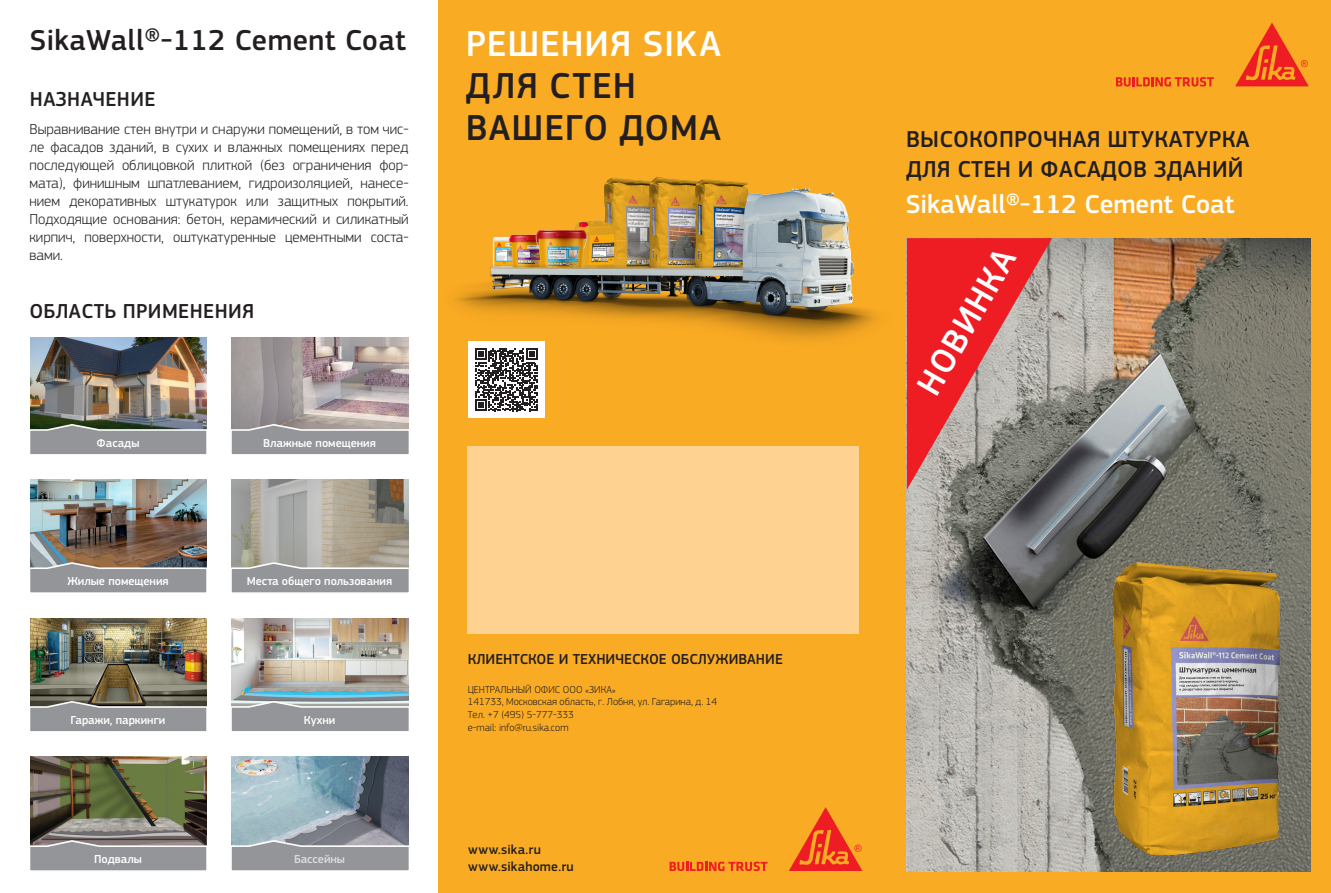
<style>
.page{position:relative;width:1331px;height:893px;background:#fff}
.page>*{position:absolute;margin:0;border:0;box-sizing:border-box;transform-origin:0 0}
.t1{font:500 37.5px "PF Square Sans Pro";letter-spacing:.025em;color:#231f20}
.t2{font:500 37.5px "PF Square Sans Pro";letter-spacing:.02em;color:#fff}
.SI_Title_Leaflet{font:500 36px "PF Square Sans Pro";color:#fff}
.SI-Titel_Leaflet_Inn{font:500 30px "PF Square Sans Pro";letter-spacing:.015em;color:#231f20}
.SI_Title_Leaflet-2{font:500 27px "PF Square Sans Pro";color:#fff}
.SI_Title_Leaflet-3{font:500 24px "PF Square Sans Pro";letter-spacing:.01em;color:#231f20}
.SI_Subline_Leaflet{font:500 21px "PF Square Sans Pro";letter-spacing:.02em;color:#231f20}
.t3{font:300 15px/18px "PF Square Sans Pro";color:#231f20;text-align:justify}
.t4{font:500 15px "PF Square Sans Pro";color:#231f20}
.t5{font:500 13.5px/16.5px "PF Square Sans Pro";letter-spacing:.02em;color:#231f20}
.t6{font:500 12px "PF Square Sans Pro";color:#fff}
.t7{font:500 12px "PF Square Sans Pro";color:#dcdddf}
.t8{font:300 10.5px "PF Square Sans Pro";color:#231f20}
</style>
<div class="page">
<div style="left:438px;top:0;width:463px;height:893px;background:#faab24"></div>
<div style="left:884px;top:0;width:447px;height:893px;background:#faab24"></div>
<svg style="left:670px;top:862px;width:97px;height:9px"></svg>
<svg style="left:789px;top:807px;width:73px;height:64px"></svg>
<svg style="left:1116px;top:77px;width:98px;height:10px"></svg>
<svg style="left:1235px;top:23px;width:74px;height:63px"></svg>
<div style="left:468px;top:446px;width:391px;height:188px;background:#fed291"></div>
<img style="left:907px;top:238px;width:404px;height:634px">
<svg style="left:907px;top:238px;width:145px;height:252px;background:#c56160"></svg>
<img style="left:454px;top:177px;width:470px;height:200px">
<div style="left:468px;top:341px;width:76px;height:77px;background:#fff"></div>
<svg style="left:475px;top:348px;width:63px;height:63px"></svg>
<img style="left:30px;top:756px;width:176px;height:83px">
<img style="left:232px;top:756px;width:177px;height:83px">
<img style="left:30px;top:618px;width:176px;height:82px">
<img style="left:232px;top:618px;width:177px;height:82px">
<img style="left:30px;top:480px;width:176px;height:81px">
<img style="left:232px;top:480px;width:177px;height:81px">
<img style="left:30px;top:338px;width:176px;height:85px">
<img style="left:232px;top:338px;width:177px;height:85px">
<svg style="left:30px;top:423px;width:177px;height:31px;background:#898e8d"></svg>
<svg style="left:231px;top:423px;width:178px;height:31px;background:#9c9c9d"></svg>
<svg style="left:30px;top:561px;width:177px;height:32px;background:#959495"></svg>
<svg style="left:231px;top:561px;width:178px;height:32px;background:#9e9f9f"></svg>
<svg style="left:30px;top:700px;width:177px;height:31px;background:#8d8e8e"></svg>
<svg style="left:231px;top:700px;width:178px;height:31px;background:#9ea1a3"></svg>
<svg style="left:231px;top:839px;width:178px;height:32px;background:#9b9ea1"></svg>
<svg style="left:30px;top:839px;width:177px;height:32px;background:#969597"></svg>
<img style="left:1035px;top:554px;width:276px;height:310px">
<p class="SI-Titel_Leaflet_Inn" style="left:30px;top:23px;width:378px">SikaWall®-112 Cement Coat</p>
<p class="SI_Subline_Leaflet" style="left:30px;top:87px;width:127px">НАЗНАЧЕНИЕ</p>
<p class="t3" style="left:29px;top:120px;width:381px">Выравнивание стен внутри и снаружи помещений, в том чис&shy;ле фасадов зданий, в сухих и влажных помещениях перед последующей облицовкой плиткой (без ограничения фор&shy;мата), финишным шпатлеванием, гидроизоляцией, нанесе&shy;нием декоративных штукатурок или защитных покрытий.<br>Подходящие основания: бетон, керамический и силикатный кирпич, поверхности, оштукатуренные цементными соста&shy;вами.</p>
<p class="SI_Subline_Leaflet" style="left:29px;top:298px;width:226px">ОБЛАСТЬ ПРИМЕНЕНИЯ</p>
<p class="t6" style="left:97px;top:436px;width:44px">Фасады</p>
<p class="t6" style="left:263px;top:436px;width:114px">Влажные помещения</p>
<p class="t6" style="left:67px;top:574px;width:103px">Жилые помещения</p>
<p class="t6" style="left:247px;top:574px;width:147px">Места общего пользования</p>
<p class="t6" style="left:71px;top:713px;width:96px">Гаражи, паркинги</p>
<p class="t6" style="left:304px;top:713px;width:33px">Кухни</p>
<p class="t6" style="left:94px;top:852px;width:49px">Подвалы</p>
<p class="t7" style="left:294px;top:852px;width:53px">Бассейны</p>
<p class="t2" style="left:466px;top:21px;width:257px">РЕШЕНИЯ SIKA</p>
<p class="t1" style="left:466px;top:63px;width:172px">ДЛЯ СТЕН</p>
<p class="t1" style="left:466px;top:105px;width:257px">ВАШЕГО ДОМА</p>
<p class="t4" style="left:468px;top:650px;width:317px">КЛИЕНТСКОЕ И ТЕХНИЧЕСКОЕ ОБСЛУЖИВАНИЕ</p>
<p class="t8" style="left:468px;top:683px;width:150px">ЦЕНТРАЛЬНЫЙ ОФИС ООО «ЗИКА»</p>
<p class="t8" style="left:468px;top:696px;width:251px">141733, Московская область, г. Лобня, ул. Гагарина, д. 14</p>
<p class="t8" style="left:468px;top:708px;width:108px">Тел. +7 (495) 5‑777‑333</p>
<p class="t8" style="left:468px;top:721px;width:102px">e-mail: info@ru.sika.com</p>
<p class="t5" style="left:468px;top:842px;width:107px">www.sika.ru www.sikahome.ru</p>
<p class="SI_Title_Leaflet-3" style="left:906px;top:125px;width:345px">ВЫСОКОПРОЧНАЯ ШТУКАТУРКА</p>
<p class="SI_Title_Leaflet-3" style="left:906px;top:155px;width:339px">ДЛЯ СТЕН И ФАСАДОВ ЗДАНИЙ</p>
<p class="SI_Title_Leaflet-2" style="left:906px;top:188px;width:330px">SikaWall®-112 Cement Coat</p>
<p class="SI_Title_Leaflet" style="left:908px;top:381px;width:164px;rotate:-60deg">НОВИНКА</p>
</div>
